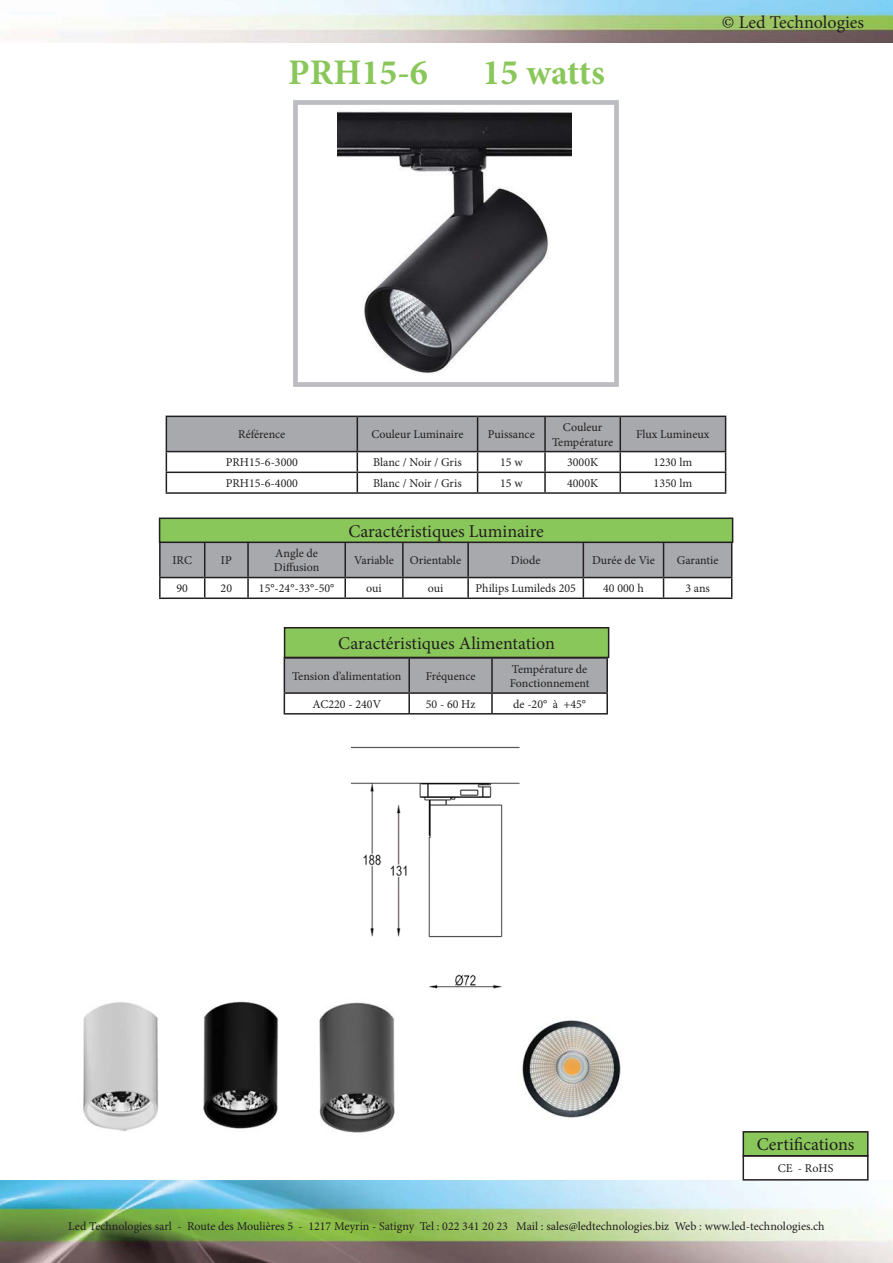
<style>
.page{position:relative;width:893px;height:1263px;background:#fff}
.page>*{position:absolute;margin:0;border:0;box-sizing:border-box;transform-origin:0 0}
.t1{font:700 36px "Minion Pro";color:#8ac75a}
.t2{font:18px "Minion Pro";color:#231f20}
.t3{font:12px/14.4px "Minion Pro";color:#231f20}
</style>
<div class="page">
<img style="left:0;top:1180px;width:893px;height:83px">
<img style="left:0;top:1px;width:893px;height:42px">
<svg style="left:166px;top:416px;width:560px;height:76px"></svg>
<hr style="left:166px;top:492px;width:379px;height:2px;background:#231f20">
<hr style="left:545px;top:492px;width:75px;height:2px;background:#231f20">
<hr style="left:620px;top:492px;width:106px;height:2px;background:#231f20">
<svg style="left:159px;top:543px;width:573px;height:54px"></svg>
<hr style="left:159px;top:597px;width:46px;height:2px;background:#231f20">
<hr style="left:205px;top:597px;width:140px;height:2px;background:#231f20">
<hr style="left:345px;top:597px;width:58px;height:2px;background:#231f20">
<hr style="left:403px;top:597px;width:329px;height:2px;background:#231f20">
<img style="left:351px;top:746px;width:169px;height:243px">
<svg style="left:284px;top:658px;width:324px;height:55px"></svg>
<hr style="left:284px;top:713px;width:324px;height:1px;background:#231f20">
<div style="left:160px;top:518px;width:573px;height:24px;background:#8ac75a"></div>
<div style="left:159px;top:517px;width:574px;height:26px;border:2px solid #231f20"></div>
<div style="left:285px;top:628px;width:324px;height:29px;background:#8ac75a"></div>
<div style="left:284px;top:627px;width:325px;height:31px;border:2px solid #231f20"></div>
<div style="left:743px;top:1132px;width:125px;height:24px;background:#8ac75a"></div>
<div style="left:742px;top:1131px;width:126px;height:25px;border:2px solid #231f20"></div>
<div style="left:742px;top:1155px;width:126px;height:25px;border:2px solid #231f20"></div>
<svg style="left:337px;top:111px;width:235px;height:263px"></svg>
<div style="left:293px;top:100px;width:326px;height:287px;border:4px solid #bbbdc0"></div>
<img style="left:83px;top:1002px;width:75px;height:129px">
<img style="left:203px;top:1001px;width:76px;height:128px">
<img style="left:319px;top:1002px;width:76px;height:131px">
<img style="left:351px;top:988px;width:60px;height:1px">
<img style="left:522px;top:1020px;width:99px;height:98px">
<h1 class="t1" style="left:288px;top:50px;width:141px">PRH15-6</h1>
<h1 class="t1" style="left:483px;top:50px;width:124px">15 watts</h1>
<h2 class="t2" style="left:722px;top:15px;width:144px">© Led Technologies</h2>
<p class="t3" style="left:238px;top:428px;width:49px">Référence</p>
<p class="t3" style="left:371px;top:428px;width:94px">Couleur Luminaire</p>
<p class="t3" style="left:488px;top:428px;width:49px">Puissance</p>
<p class="t3" style="left:552px;top:421px;width:63px;text-align:center">Couleur<br>Température</p>
<p class="t3" style="left:636px;top:428px;width:75px">Flux Lumineux</p>
<p class="t3" style="left:226px;top:456px;width:74px">PRH15-6-3000</p>
<p class="t3" style="left:373px;top:456px;width:90px">Blanc / Noir / Gris</p>
<p class="t3" style="left:500px;top:456px;width:24px">15 w</p>
<p class="t3" style="left:567px;top:456px;width:33px">3000K</p>
<p class="t3" style="left:654px;top:456px;width:40px">1230 lm</p>
<p class="t3" style="left:226px;top:477px;width:74px">PRH15-6-4000</p>
<p class="t3" style="left:373px;top:477px;width:90px">Blanc / Noir / Gris</p>
<p class="t3" style="left:500px;top:477px;width:24px">15 w</p>
<p class="t3" style="left:567px;top:477px;width:33px">4000K</p>
<p class="t3" style="left:654px;top:477px;width:40px">1350 lm</p>
<h2 class="t2" style="left:348px;top:524px;width:197px">Caractéristiques Luminaire</h2>
<p class="t3" style="left:173px;top:554px;width:21px">IRC</p>
<p class="t3" style="left:221px;top:554px;width:12px">IP</p>
<p class="t3" style="left:274px;top:547px;width:47px">Angle de<br>Diffusion</p>
<p class="t3" style="left:354px;top:554px;width:41px">Variable</p>
<p class="t3" style="left:410px;top:554px;width:53px">Orientable</p>
<p class="t3" style="left:511px;top:554px;width:31px">Diode</p>
<p class="t3" style="left:592px;top:554px;width:64px">Durée de Vie</p>
<p class="t3" style="left:677px;top:554px;width:43px">Garantie</p>
<p class="t3" style="left:177px;top:582px;width:13px">90</p>
<p class="t3" style="left:221px;top:582px;width:13px">20</p>
<p class="t3" style="left:259px;top:582px;width:77px">15°-24°-33°-50°</p>
<p class="t3" style="left:366px;top:582px;width:17px">oui</p>
<p class="t3" style="left:428px;top:582px;width:17px">oui</p>
<p class="t3" style="left:476px;top:582px;width:102px">Philips Lumileds 205</p>
<p class="t3" style="left:603px;top:582px;width:42px">40 000 h</p>
<p class="t3" style="left:685px;top:582px;width:26px">3 ans</p>
<h2 class="t2" style="left:338px;top:636px;width:218px">Caractéristiques Alimentation</h2>
<p class="t3" style="left:292px;top:670px;width:111px">Tension d’alimentation</p>
<p class="t3" style="left:426px;top:670px;width:51px">Fréquence</p>
<p class="t3" style="left:510px;top:663px;width:81px">Température de<br>Fonctionnement</p>
<p class="t3" style="left:312px;top:698px;width:70px">AC220 - 240V</p>
<p class="t3" style="left:426px;top:698px;width:51px">50 - 60 Hz</p>
<p class="t3" style="left:513px;top:698px;width:74px">de -20° à +45°</p>
<h2 class="t2" style="left:757px;top:1137px;width:99px">Certifications</h2>
<p class="t3" style="left:778px;top:1162px;width:57px">CE - RoHS</p>
<p class="t3" style="left:68px;top:1220px;width:758px">Led Technologies sarl - Route des Moulières 5 - 1217 Meyrin - Satigny Tel : 022 341 20 23 Mail : sales@ledtechnologies.biz Web : www.led-technologies.ch</p>
</div>
